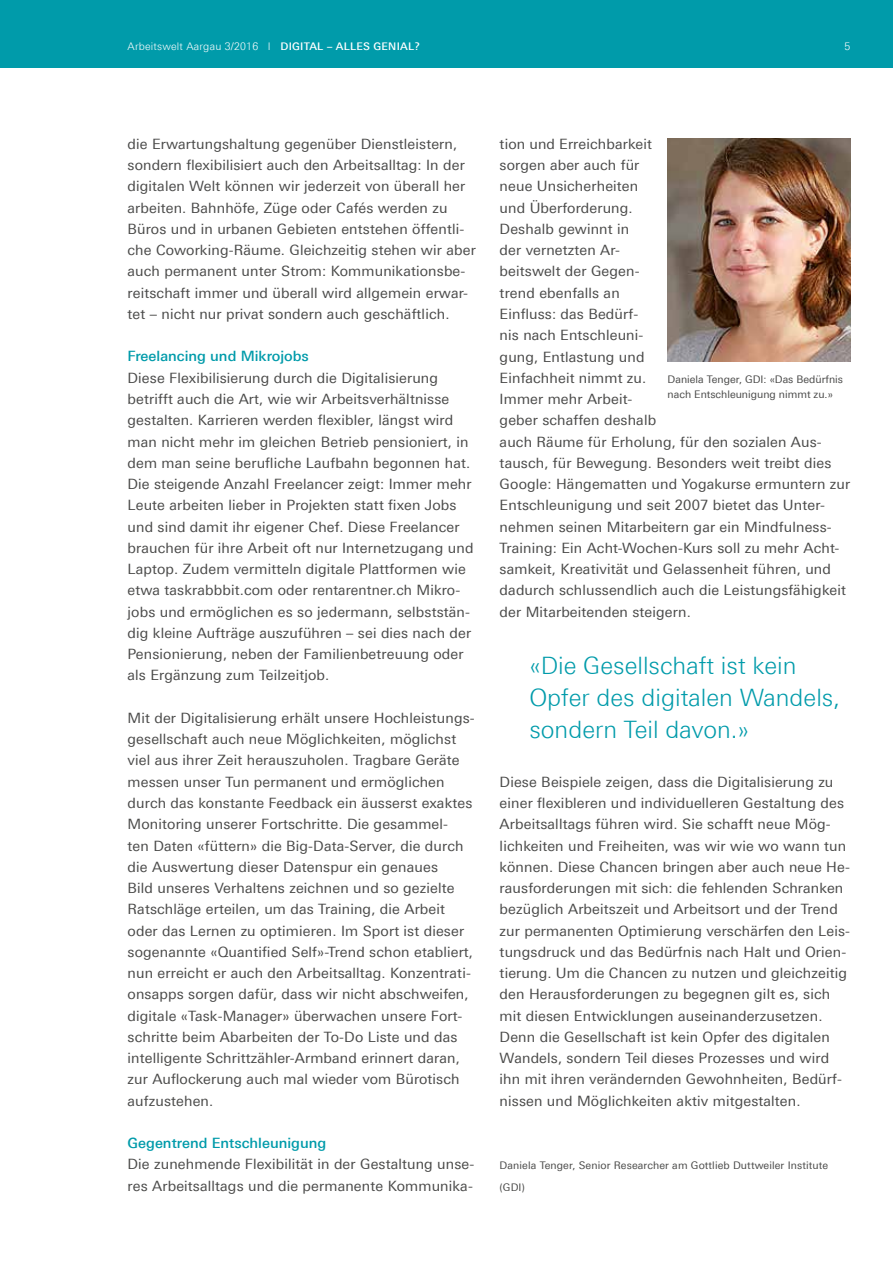
<style>
.page{position:relative;width:893px;height:1263px;background:#fff}
.page>*{position:absolute;margin:0;border:0;box-sizing:border-box;transform-origin:0 0}
.t1{font:300 24px/31.8px "Linotype Univers 330";color:#009baa}
.t2{font:14.25px/21.3px "Linotype Univers 430";letter-spacing:.01em;color:#4a4a49}
.t3{font:500 14.25px "Linotype Univers 530";color:#009baa}
.t4{font:10.5px/21.3px "Linotype Univers 430";letter-spacing:.01em;color:#4a4a49}
.t5{font:300 10.5px "Linotype Univers 330";letter-spacing:.02em;color:#fff}
.s1{font-family:"Linotype Univers 530";font-weight:500}
</style>
<div class="page">
<div style="left:0;top:0;width:893px;height:68px;background:#009baa"></div>
<img style="left:668px;top:138px;width:182px;height:224px">
<p class="t5" style="left:128px;top:40px;width:294px">Arbeitswelt Aargau 3/2016 I <span class="s1">DIGITAL – ALLES GENIAL?</span></p>
<p class="t5" style="left:845px;top:40px;width:7px">5</p>
<p class="t2" style="left:128px;top:133px;width:350px">die Erwartungshaltung gegenüber Dienstleistern, sondern flexibilisiert auch den Arbeitsalltag: In der digitalen Welt können wir jederzeit von überall her arbeiten. Bahnhöfe, Züge oder Cafés werden zu Büros und in urbanen Gebieten entstehen öffentli&shy;che Coworking-Räume. Gleichzeitig stehen wir aber auch permanent unter Strom: Kommunikationsbe&shy;reitschaft immer und überall wird allgemein erwar&shy;tet – nicht nur privat sondern auch geschäftlich.</p>
<p class="t3" style="left:128px;top:348px;width:183px">Freelancing und Mikrojobs</p>
<p class="t2" style="left:128px;top:367px;width:347px">Diese Flexibilisierung durch die Digitalisierung betrifft auch die Art, wie wir Arbeitsverhältnisse gestalten. Karrieren werden flexibler, längst wird man nicht mehr im gleichen Betrieb pensioniert, in dem man seine berufliche Laufbahn begonnen hat.<br>Die steigende Anzahl Freelancer zeigt: Immer mehr Leute arbeiten lieber in Projekten statt fixen Jobs und sind damit ihr eigener Chef. Diese Freelancer brauchen für ihre Arbeit oft nur Internetzugang und Laptop. Zudem vermitteln digitale Plattformen wie etwa taskrabbbit.com oder rentarentner.ch Mikro&shy;jobs und ermöglichen es so jedermann, selbststän&shy;dig kleine Aufträge auszuführen – sei dies nach der Pensionierung, neben der Familienbetreuung oder als Ergänzung zum Teilzeitjob.</p>
<p class="t2" style="left:128px;top:707px;width:349px">Mit der Digitalisierung erhält unsere Hochleistungs&shy;gesellschaft auch neue Möglichkeiten, möglichst viel aus ihrer Zeit herauszuholen. Tragbare Geräte messen unser Tun permanent und ermöglichen durch das konstante Feedback ein äusserst exaktes Monitoring unserer Fortschritte. Die gesammel-<br>ten Daten «füttern» die Big-Data-Server, die durch die Auswertung dieser Datenspur ein genaues<br>Bild unseres Verhaltens zeichnen und so gezielte Ratschläge erteilen, um das Training, die Arbeit oder das Lernen zu optimieren. Im Sport ist dieser sogenannte «Quantified Self»-Trend schon etabliert, nun erreicht er auch den Arbeitsalltag. Konzentrati&shy;onsapps sorgen dafür, dass wir nicht abschweifen, digitale «Task-Manager» überwachen unsere Fort&shy;schritte beim Abarbeiten der To-Do Liste und das intelligente Schrittzähler-Armband erinnert daran, zur Auflockerung auch mal wieder vom Bürotisch aufzustehen.</p>
<p class="t3" style="left:128px;top:1135px;width:200px">Gegentrend Entschleunigung</p>
<p class="t2" style="left:128px;top:1154px;width:348px">Die zunehmende Flexibilität in der Gestaltung unse&shy;res Arbeitsalltags und die permanente Kommunika-</p>
<p class="t2" style="left:500px;top:133px;width:352px">tion und Erreichbarkeit<br>sorgen aber auch für<br>neue Unsicherheiten<br>und Überforderung.<br>Deshalb gewinnt in<br>der vernetzten Ar-<br>beitswelt der Gegen-<br>trend ebenfalls an<br>Einfluss: das Bedürf-<br>nis nach Entschleuni-<br>gung, Entlastung und<br>Einfachheit nimmt zu.<br>Immer mehr Arbeit-<br>geber schaffen deshalb<br>auch Räume für Erholung, für den sozialen Aus&shy;tausch, für Bewegung. Besonders weit treibt dies<br>Google: Hängematten und Yogakurse ermuntern zur<br>Entschleunigung und seit 2007 bietet das Unter&shy;nehmen seinen Mitarbeitern gar ein Mindfulness-<br>Training: Ein Acht-Wochen-Kurs soll zu mehr Acht&shy;samkeit, Kreativität und Gelassenheit führen, und dadurch schlussendlich auch die Leistungsfähigkeit der Mitarbeitenden steigern.</p>
<h1 class="t1" style="left:529px;top:649px;width:312px">«Die Gesellschaft ist kein<br>Opfer des digitalen Wandels, sondern Teil davon.»</h1>
<p class="t2" style="left:500px;top:771px;width:352px">Diese Beispiele zeigen, dass die Digitalisierung zu einer flexibleren und individuelleren Gestaltung des Arbeitsalltags führen wird. Sie schafft neue Mög&shy;lichkeiten und Freiheiten, was wir wie wo wann tun können. Diese Chancen bringen aber auch neue He&shy;rausforderungen mit sich: die fehlenden Schranken bezüglich Arbeitszeit und Arbeitsort und der Trend zur permanenten Optimierung verschärfen den Leis&shy;tungsdruck und das Bedürfnis nach Halt und Orien&shy;tierung. Um die Chancen zu nutzen und gleichzeitig den Herausforderungen zu begegnen gilt es, sich mit diesen Entwicklungen auseinanderzusetzen.<br>Denn die Gesellschaft ist kein Opfer des digitalen Wandels, sondern Teil dieses Prozesses und wird ihn mit ihren verändernden Gewohnheiten, Bedürf&shy;nissen und Möglichkeiten aktiv mitgestalten.</p>
<p class="t4" style="left:668px;top:372px;width:177px;line-height:14.9px">Daniela Tenger, GDI: «Das Bedürfnis nach Entschleunigung nimmt zu.»</p>
<p class="t4" style="left:500px;top:1155px;width:330px">Daniela Tenger, Senior Researcher am Gottlieb Duttweiler Institute (GDI)</p>
</div>
